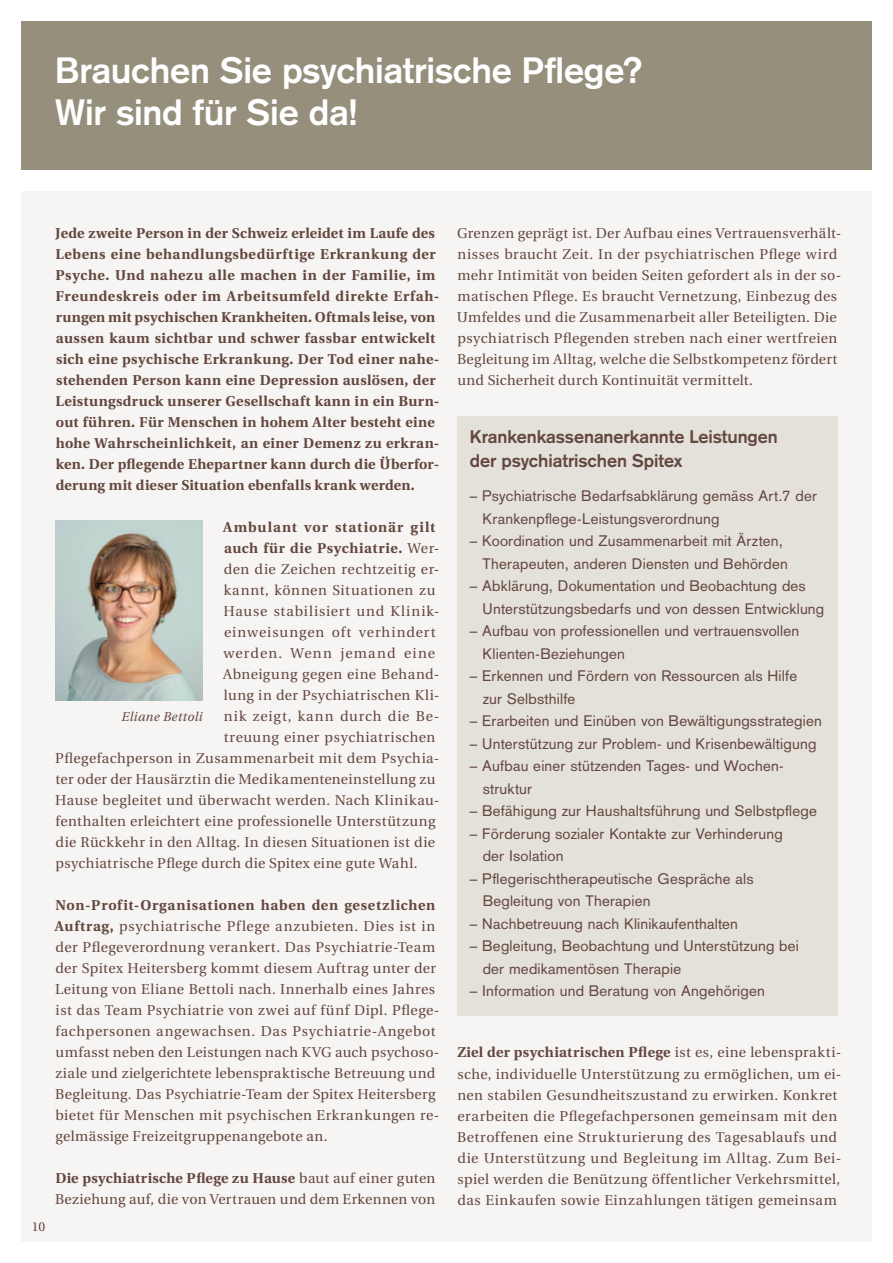
<style>
.page{position:relative;width:893px;height:1263px;background:#fff}
.page>*{position:absolute;margin:0;border:0;box-sizing:border-box;transform-origin:0 0}
.t1{font:700 36px/42px "Akzidenz Grotesk";letter-spacing:-.005em;color:#fff}
.t2{font:700 18px/24px "Akzidenz Grotesk";letter-spacing:-.005em;color:#64473e}
.t3{font:15px/22.5px "Akzidenz Grotesk";letter-spacing:.015em;color:#64473e}
.t4{font:14.25px/21px "Utopia";letter-spacing:.03em;color:#64473e}
.t5{font:700 14.25px/21px "Utopia";letter-spacing:.03em;color:#64473e}
.t6{font:14.25px "Utopia";letter-spacing:.065em;color:#64473e}
.t7{font:700 14.25px "Utopia";letter-spacing:.065em;color:#64473e}
.t8{font:14.25px "Utopia";letter-spacing:.075em;color:#64473e}
.t9{font:italic 12.75px "Utopia";letter-spacing:.03em;color:#64473e}
.t10{font:12.75px "Utopia";color:#64473e}
.s1{font-weight:400}
.s2{font-weight:700}
</style>
<div class="page">
<div style="left:21px;top:191px;width:851px;height:1051px;background:#f6f5f3"></div>
<div style="left:21px;top:21px;width:851px;height:149px;background:#958f7c"></div>
<div style="left:457px;top:416px;width:381px;height:599px;background:#e4e1db"></div>
<img style="left:55px;top:520px;width:147px;height:180px">
<h1 class="t1" style="left:55px;top:49px;width:589px">Brauchen Sie psychiatrische Pflege?<br>Wir sind für Sie da!</h1>
<p class="t10" style="left:32px;top:1219px;width:15px">10</p>
<p class="t5" style="left:55px;top:223px;width:386px">Jede zweite Person in der Schweiz erleidet im Laufe des Lebens eine behandlungsbedürftige Erkrankung der Psyche. Und nahezu alle machen in der Familie, im Freundeskreis oder im Arbeitsumfeld direkte Erfah&shy;rungen mit psychischen Krankheiten. Oftmals leise, von aussen kaum sichtbar und schwer fassbar entwickelt sich eine psychische Erkrankung. Der Tod einer nahe&shy;stehenden Person kann eine Depression auslösen, der Leistungsdruck unserer Gesellschaft kann in ein Burn&shy;out führen. Für Menschen in hohem Alter besteht eine hohe Wahrscheinlichkeit, an einer Demenz zu erkran&shy;ken. Der pflegende Ehepartner kann durch die Überfor&shy;derung mit dieser Situation ebenfalls krank werden.</p>
<p class="t7" style="left:223px;top:519px;width:214px">Ambulant vor stationär gilt</p>
<p class="t5" style="left:224px;top:538px;width:217px">auch für die Psychiatrie. <span class="s1">Wer-</span></p>
<p class="t4" style="left:224px;top:559px;width:217px">den die Zeichen rechtzeitig er-</p>
<p class="t4" style="left:224px;top:580px;width:213px">kannt, können Situationen zu</p>
<p class="t6" style="left:223px;top:604px;width:218px">Hause stabilisiert und Klinik-</p>
<p class="t6" style="left:224px;top:625px;width:213px">einweisungen oft verhindert</p>
<p class="t8" style="left:223px;top:646px;width:213px">werden. Wenn jemand eine</p>
<p class="t4" style="left:223px;top:664px;width:218px">Abneigung gegen eine Behand-</p>
<p class="t4" style="left:224px;top:685px;width:217px">lung in der Psychiatrischen Kli-</p>
<p class="t6" style="left:224px;top:709px;width:217px">nik zeigt, kann durch die Be-</p>
<p class="t4" style="left:224px;top:727px;width:213px">treuung einer psychiatrischen</p>
<p class="t4" style="left:55px;top:748px;width:386px">Pflegefachperson in Zusammenarbeit mit dem Psychia-</p>
<p class="t4" style="left:55px;top:769px;width:381px">ter oder der Hausärztin die Medikamenteneinstellung zu</p>
<p class="t4" style="left:55px;top:790px;width:386px">Hause begleitet und überwacht werden. Nach Klinikau-</p>
<p class="t4" style="left:56px;top:811px;width:381px">fenthalten erleichtert eine professionelle Unterstützung</p>
<p class="t4" style="left:56px;top:832px;width:381px">die Rückkehr in den Alltag. In diesen Situationen ist die</p>
<p class="t4" style="left:56px;top:853px;width:364px">psychiatrische Pflege durch die Spitex eine gute Wahl.</p>
<p class="t4" style="left:55px;top:895px;width:386px"><span class="s2">Non-Profit-Organisationen haben den gesetzlichen Auftrag,</span> psychiatrische Pflege anzubieten. Dies ist in der Pflegeverordnung verankert. Das Psychiatrie-Team der Spitex Heitersberg kommt diesem Auftrag unter der Leitung von Eliane Bettoli nach. Innerhalb eines Jahres ist das Team Psychiatrie von zwei auf fünf Dipl. Pflege&shy;fachpersonen angewachsen. Das Psychiatrie-Angebot umfasst neben den Leistungen nach KVG auch psychoso&shy;ziale und zielgerichtete lebenspraktische Betreuung und Begleitung. Das Psychiatrie-Team der Spitex Heitersberg bietet für Menschen mit psychischen Erkrankungen re&shy;gelmässige Freizeitgruppenangebote an.</p>
<p class="t4" style="left:55px;top:1168px;width:382px"><span class="s2">Die psychiatrische Pflege zu Hause</span> baut auf einer guten<br>Beziehung auf, die von Vertrauen und dem Erkennen von</p>
<p class="t9" style="left:121px;top:710px;width:83px">Eliane Bettoli</p>
<p class="t4" style="left:457px;top:223px;width:386px">Grenzen geprägt ist. Der Aufbau eines Vertrauensverhält&shy;nisses braucht Zeit. In der psychiatrischen Pflege wird mehr Intimität von beiden Seiten gefordert als in der so&shy;matischen Pflege. Es braucht Vernetzung, Einbezug des Umfeldes und die Zusammenarbeit aller Beteiligten. Die psychiatrisch Pflegenden streben nach einer wertfreien Begleitung im Alltag, welche die Selbstkompetenz fördert und Sicherheit durch Kontinuität vermittelt.</p>
<p class="t2" style="left:470px;top:424px;width:310px">Krankenkassenanerkannte Leistungen der psychiatrischen Spitex</p>
<p class="t3" style="left:483px;top:484px;width:336px;text-indent:-13px">– Psychiatrische Bedarfsabklärung gemäss Art.7 der<br>Krankenpflege-Leistungsverordnung</p>
<p class="t3" style="left:483px;top:529px;width:307px;text-indent:-13px">– Koordination und Zusammenarbeit mit Ärzten,<br>Therapeuten, anderen Diensten und Behörden</p>
<p class="t3" style="left:483px;top:574px;width:343px;text-indent:-13px">– Abklärung, Dokumentation und Beobachtung des<br>Unterstützungsbedarfs und von dessen Entwicklung</p>
<p class="t3" style="left:483px;top:619px;width:318px;text-indent:-13px">– Aufbau von professionellen und vertrauensvollen<br>Klienten-Beziehungen</p>
<p class="t3" style="left:483px;top:664px;width:316px;text-indent:-13px">– Erkennen und Fördern von Ressourcen als Hilfe zur Selbsthilfe</p>
<p class="t3" style="left:470px;top:709px;width:353px">– Erarbeiten und Einüben von Bewältigungsstrategien</p>
<p class="t3" style="left:470px;top:732px;width:348px">– Unterstützung zur Problem- und Krisenbewältigung</p>
<p class="t3" style="left:483px;top:754px;width:302px;text-indent:-13px">– Aufbau einer stützenden Tages- und Wochen&shy;struktur</p>
<p class="t3" style="left:470px;top:799px;width:348px">– Befähigung zur Haushaltsführung und Selbstpflege</p>
<p class="t3" style="left:483px;top:822px;width:302px;text-indent:-13px">– Förderung sozialer Kontakte zur Verhinderung der Isolation</p>
<p class="t3" style="left:483px;top:867px;width:273px;text-indent:-13px">– Pflegerischtherapeutische Gespräche als<br>Begleitung von Therapien</p>
<p class="t3" style="left:470px;top:912px;width:270px">– Nachbetreuung nach Klinikaufenthalten</p>
<p class="t3" style="left:483px;top:934px;width:318px;text-indent:-13px">– Begleitung, Beobachtung und Unterstützung bei der medikamentösen Therapie</p>
<p class="t3" style="left:470px;top:979px;width:297px">– Information und Beratung von Angehörigen</p>
<p class="t4" style="left:457px;top:1042px;width:386px"><span class="s2">Ziel der psychiatrischen Pflege</span> ist es, eine lebensprakti&shy;sche, individuelle Unterstützung zu ermöglichen, um ei&shy;nen stabilen Gesundheitszustand zu erwirken. Konkret erarbeiten die Pflegefachpersonen gemeinsam mit den Betroffenen eine Strukturierung des Tagesablaufs und die Unterstützung und Begleitung im Alltag. Zum Bei&shy;spiel werden die Benützung öffentlicher Verkehrsmittel, das Einkaufen sowie Einzahlungen tätigen gemeinsam</p>
</div>
